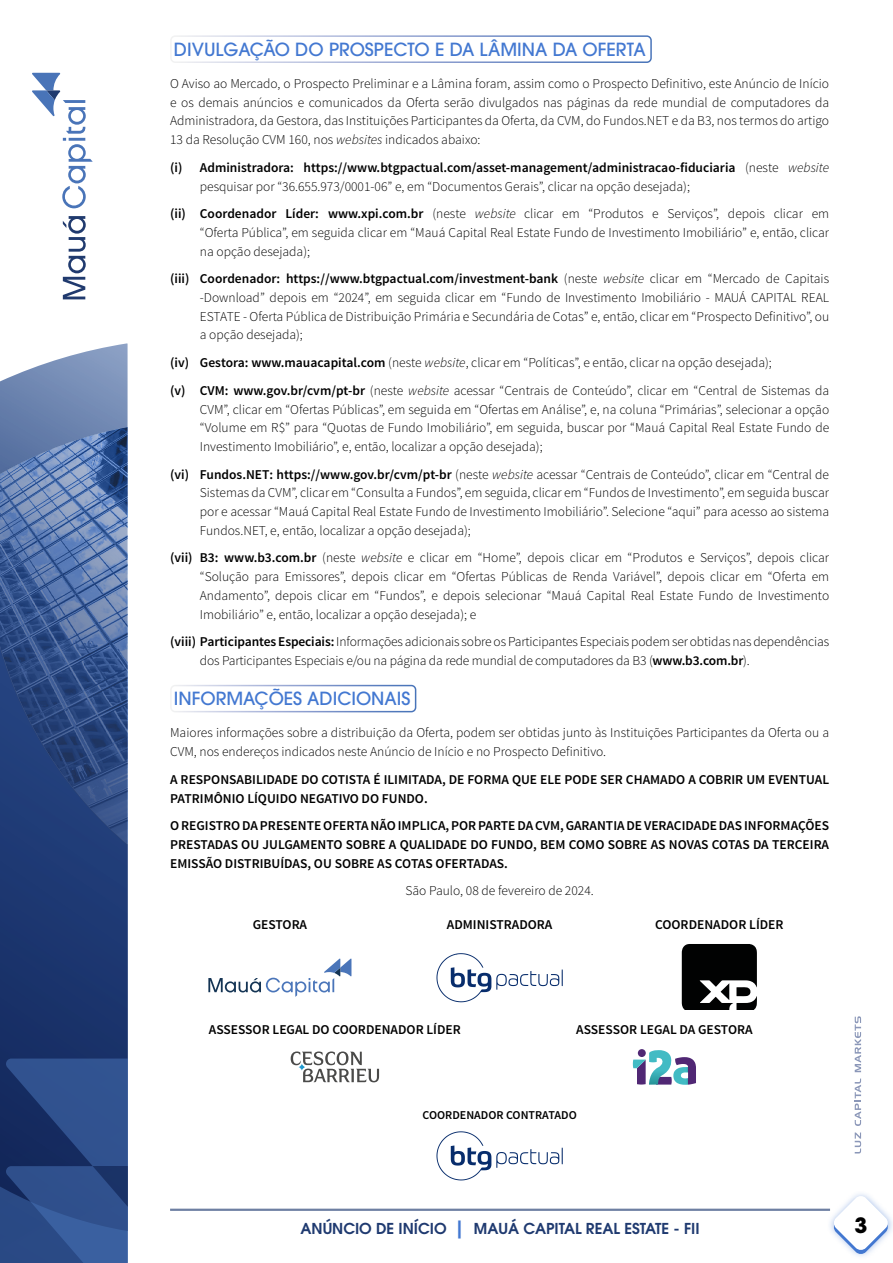
<style>
.page{position:relative;width:893px;height:1263px;background:#fff}
.page>*{position:absolute;margin:0;border:0;box-sizing:border-box;transform-origin:0 0}
.t1{font:700 21px "ITC Avant Garde Pro";color:#000}
.TITULO_ITENS{font:500 18px "ITC Avant Garde Pro";color:#4378d1}
.t2{font:600 15px "ITC Avant Garde Pro";color:#1f3a70}
.t3{font:300 13.5px/18.8px "Source Sans Pro";color:#000;text-align:justify}
.t4{font:600 13.5px/18.8px "Source Sans Pro";color:#000}
.t5{font:600 12px "Source Sans Pro";color:#000}
.s1{font-style:italic}
.s2{font-weight:300}
.s3{font-weight:300;font-style:italic}
.s4{font-weight:600}
.s5{font-size:18px;color:#4378d1}
</style>
<div class="page">
<div style="left:826px;top:1190px;width:67px;height:70px;background:#4378d1;opacity:.65"></div>
<svg style="left:833px;top:1195px;width:55px;height:60px"></svg>
<hr style="left:170px;top:1208px;width:660px;height:3px;background:#1f3a70">
<svg style="left:0;top:343px;width:128px;height:77px"></svg>
<svg style="left:0;top:420px;width:128px;height:817px;background:#1e3870"></svg>
<svg style="left:0;top:427px;width:128px;height:418px;background:#435f95"></svg>
<svg style="left:32px;top:73px;width:61px;height:135px"></svg>
<svg style="left:63px;top:216px;width:23px;height:83px"></svg>
<svg style="left:6px;top:1058px;width:122px;height:205px;background:#2a4984"></svg>
<svg style="left:855px;top:1132px;width:6px;height:21px"></svg>
<svg style="left:855px;top:1078px;width:6px;height:48px"></svg>
<svg style="left:855px;top:1016px;width:6px;height:56px"></svg>
<div style="left:170px;top:35px;width:482px;height:28px;border:2px solid #fff;border-radius:4px"></div>
<div style="left:170px;top:685px;width:246px;height:27px;border:2px solid #fff;border-radius:4px"></div>
<svg style="left:208px;top:958px;width:143px;height:39px"></svg>
<svg style="left:436px;top:953px;width:127px;height:49px"></svg>
<svg style="left:682px;top:944px;width:75px;height:65px"></svg>
<svg style="left:291px;top:1051px;width:88px;height:31px"></svg>
<svg style="left:633px;top:1050px;width:63px;height:35px"></svg>
<svg style="left:436px;top:1131px;width:127px;height:49px"></svg>
<p class="TITULO_ITENS" style="left:174px;top:38px;width:474px">DIVULGAÇÃO DO PROSPECTO E DA LÂMINA DA OFERTA</p>
<p class="t3" style="left:170px;top:74px;width:661px">O Aviso ao Mercado, o Prospecto Preliminar e a Lâmina foram, assim como o Prospecto Definitivo, este Anúncio de Início e os demais anúncios e comunicados da Oferta serão divulgados nas páginas da rede mundial de computadores da Administradora, da Gestora, das Instituições Participantes da Oferta, da CVM, do Fundos.NET e da B3, nos termos do artigo 13 da Resolução CVM 160, nos <span class="s1">websites</span> indicados abaixo:</p>
<p class="t4" style="left:200px;top:158px;width:631px;text-indent:-30px">(i) Administradora: https://www.btgpactual.com/asset-management/administracao-fiduciaria <span class="s2">(neste</span> <span class="s3">website </span><span class="s2">pesquisar por “36.655.973/0001-06” e, em “Documentos Gerais”, clicar na opção desejada);</span></p>
<p class="t3" style="left:200px;top:204px;width:631px;text-indent:-30px"><span class="s4">(ii) Coordenador Líder: www.xpi.com.br</span> (neste <span class="s1">website</span> clicar em “Produtos e Serviços”, depois clicar em “Oferta Pública”, em seguida clicar em “Mauá Capital Real Estate Fundo de Investimento Imobiliário” e, então, clicar na opção desejada);</p>
<p class="t3" style="left:200px;top:270px;width:631px;text-indent:-30px"><span class="s4">(iii) Coordenador: https://www.btgpactual.com/investment-bank</span> (neste <span class="s1">website</span> clicar em “Mercado de Capitais -Download” depois em “2024”, em seguida clicar em “Fundo de Investimento Imobiliário - MAUÁ CAPITAL REAL ESTATE - Oferta Pública de Distribuição Primária e Secundária de Cotas” e, então, clicar em “Prospecto Definitivo”, ou a opção desejada);</p>
<p class="t3" style="left:170px;top:353px;width:603px"><span class="s4">(iv) Gestora: www.mauacapital.com</span> (neste <span class="s1">website</span>, clicar em “Políticas”, e então, clicar na opção desejada);</p>
<p class="t3" style="left:200px;top:381px;width:631px;text-indent:-30px"><span class="s4">(v) CVM: www.gov.br/cvm/pt-br</span> (neste <span class="s1">website</span> acessar “Centrais de Conteúdo”, clicar em “Central de Sistemas da CVM”, clicar em “Ofertas Públicas”, em seguida em “Ofertas em Análise”, e, na coluna “Primárias”, selecionar a opção “Volume em R$” para “Quotas de Fundo Imobiliário”, em seguida, buscar por “Mauá Capital Real Estate Fundo de Investimento Imobiliário”, e, então, localizar a opção desejada);</p>
<p class="t3" style="left:200px;top:465px;width:631px;text-indent:-30px"><span class="s4">(vi) Fundos.NET: https://www.gov.br/cvm/pt-br</span> (neste <span class="s1">website</span> acessar “Centrais de Conteúdo”, clicar em “Central de Sistemas da CVM”, clicar em “Consulta a Fundos”, em seguida, clicar em “Fundos de Investimento”, em seguida buscar por e acessar “Mauá Capital Real Estate Fundo de Investimento Imobiliário”. Selecione “aqui” para acesso ao sistema Fundos.NET, e, então, localizar a opção desejada);</p>
<p class="t3" style="left:200px;top:549px;width:631px;text-indent:-30px"><span class="s4">(vii) B3: www.b3.com.br</span> (neste <span class="s1">website</span> e clicar em “Home”, depois clicar em “Produtos e Serviços”, depois clicar “Solução para Emissores”, depois clicar em “Ofertas Públicas de Renda Variável”, depois clicar em “Oferta em Andamento”, depois clicar em “Fundos”, e depois selecionar “Mauá Capital Real Estate Fundo de Investimento Imobiliário” e, então, localizar a opção desejada); e</p>
<p class="t3" style="left:200px;top:632px;width:631px;text-indent:-30px"><span class="s4">(viii) Participantes Especiais:</span> Informações adicionais sobre os Participantes Especiais podem ser obtidas nas dependências dos Participantes Especiais e/ou na página da rede mundial de computadores da B3 (<span class="s4">www.b3.com.br</span>).</p>
<p class="TITULO_ITENS" style="left:174px;top:687px;width:238px">INFORMAÇÕES ADICIONAIS</p>
<p class="t3" style="left:170px;top:724px;width:661px">Maiores informações sobre a distribuição da Oferta, podem ser obtidas junto às Instituições Participantes da Oferta ou a<br>CVM, nos endereços indicados neste Anúncio de Início e no Prospecto Definitivo.</p>
<p class="t4" style="left:170px;top:770px;width:661px">A RESPONSABILIDADE DO COTISTA É ILIMITADA, DE FORMA QUE ELE PODE SER CHAMADO A COBRIR UM EVENTUAL<br>PATRIMÔNIO LÍQUIDO NEGATIVO DO FUNDO.</p>
<p class="t4" style="left:170px;top:817px;width:661px;text-align:justify">O REGISTRO DA PRESENTE OFERTA NÃO IMPLICA, POR PARTE DA CVM, GARANTIA DE VERACIDADE DAS INFORMAÇÕES PRESTADAS OU JULGAMENTO SOBRE A QUALIDADE DO FUNDO, BEM COMO SOBRE AS NOVAS COTAS DA TERCEIRA EMISSÃO DISTRIBUÍDAS, OU SOBRE AS COTAS OFERTADAS.</p>
<p class="t3" style="left:405px;top:881px;width:190px">São Paulo, 08 de fevereiro de 2024.</p>
<p class="t4" style="left:253px;top:916px;width:56px">GESTORA</p>
<p class="t4" style="left:447px;top:916px;width:107px">ADMINISTRADORA</p>
<p class="t4" style="left:655px;top:916px;width:130px">COORDENADOR LÍDER</p>
<p class="t4" style="left:209px;top:1021px;width:254px">ASSESSOR LEGAL DO COORDENADOR LÍDER</p>
<p class="t4" style="left:576px;top:1021px;width:178px">ASSESSOR LEGAL DA GESTORA</p>
<p class="t5" style="left:422px;top:1108px;width:156px">COORDENADOR CONTRATADO</p>
<p class="t2" style="left:300px;top:1218px;width:401px">ANÚNCIO DE INÍCIO <span class="s5">|</span> MAUÁ CAPITAL REAL ESTATE - FII</p>
<h1 class="t1" style="left:854px;top:1211px;width:14px">3</h1>
</div>
